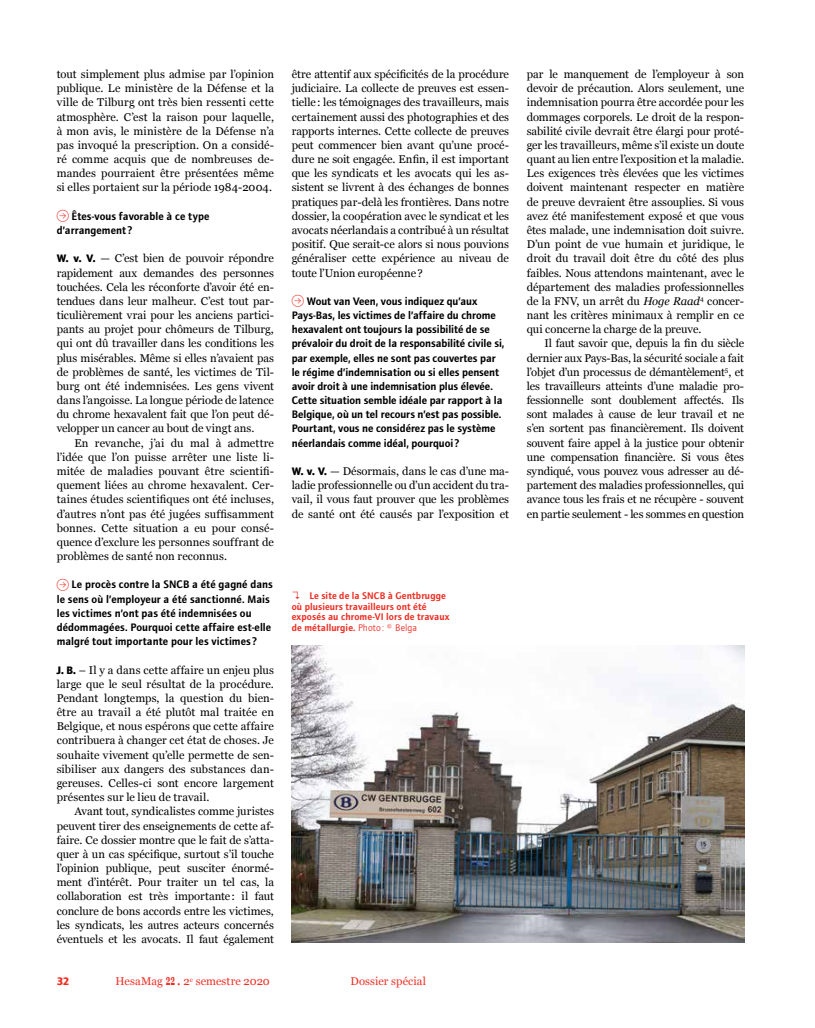
<style>
.page{position:relative;width:815px;height:1028px;background:#fff}
.page>*{position:absolute;margin:0;border:0;box-sizing:border-box;transform-origin:0 0}
.t1{font:11.25px/14.1px "Georgia";letter-spacing:-.005em;color:#000;text-align:justify}
.t2{font:11.25px/14.1px "etui Foundry Journal Demi";color:#000}
.t3{font:11.25px "Georgia";letter-spacing:.01em;color:#ee2e24}
.t4{font:11.25px "etui Foundry Journal bold";color:#ee2e24}
.t5{font:10px/10.6px "etui Foundry Journal Demi";letter-spacing:.01em;color:#ee2e24}
.t6{font:6.5px "Georgia";color:#ee2e24}
.s1{font-family:"Inter";font-weight:300;font-size:8.75px;color:#ee2e24}
.s2{font-family:"etui Foundry Journal bold"}
.s3{font-family:"Inter";font-weight:300}
.s4{font-family:"etui Foundry Journal book"}
.s5{font-weight:700;font-size:14.88px}
.s6{font-size:15px}
.s7{font-style:italic}
</style>
<div class="page">
<img style="left:292px;top:645px;width:452px;height:298px">
<p class="t1" style="left:57px;top:67px;width:219px">tout simplement plus admise par l’opinion publique. Le ministère de la Défense et la ville de Tilburg ont très bien ressenti cette atmosphère. C’est la raison pour laquelle, à mon avis, le ministère de la Défense n’a pas invoqué la prescription. On a considé&shy;ré comme acquis que de nombreuses de&shy;mandes pourraient être présentées même si elles portaient sur la période 1984-2004.</p>
<p class="t2" style="left:57px;top:209px;width:154px"><span class="s1">→⃝</span> Êtes-vous favorable à ce type d’arrangement ?</p>
<p class="t1" style="left:57px;top:251px;width:219px"><span class="s2">W. v. V.</span> — C’est bien de pouvoir répondre rapidement aux demandes des personnes touchées. Cela les réconforte d’avoir été en&shy;tendues dans leur malheur. C’est tout par&shy;ticulièrement vrai pour les anciens partici&shy;pants au projet pour chômeurs de Tilburg, qui ont dû travailler dans les conditions les plus misérables. Même si elles n’avaient pas de problèmes de santé, les victimes de Til&shy;burg ont été indemnisées. Les gens vivent dans l’angoisse. La longue période de latence du chrome hexavalent fait que l’on peut dé&shy;velopper un cancer au bout de vingt ans.</p>
<p class="t1" style="left:57px;top:436px;width:219px;text-indent:18px">En revanche, j’ai du mal à admettre l’idée que l’on puisse arrêter une liste li&shy;mitée de maladies pouvant être scientifi&shy;quement liées au chrome hexavalent. Cer&shy;taines études scientifiques ont été incluses, d’autres n’ont pas été jugées suffisamment bonnes. Cette situation a eu pour consé&shy;quence d’exclure les personnes souffrant de problèmes de santé non reconnus.</p>
<p class="t2" style="left:57px;top:577px;width:218px"><span class="s1">→⃝</span> Le procès contre la SNCB a été gagné dans le sens où l’employeur a été sanctionné. Mais les victimes n’ont pas été indemnisées ou dédommagées. Pourquoi cette affaire est-elle malgré tout importante pour les victimes ?</p>
<p class="t1" style="left:57px;top:662px;width:219px"><span class="s2">J. B.</span> – Il y a dans cette affaire un enjeu plus large que le seul résultat de la procédure.<br>Pendant longtemps, la question du bien&shy;être au travail a été plutôt mal traitée en Belgique, et nous espérons que cette affaire contribuera à changer cet état de choses. Je souhaite vivement qu’elle permette de sen&shy;sibiliser aux dangers des substances dan&shy;gereuses. Celles-ci sont encore largement présentes sur le lieu de travail.</p>
<p class="t1" style="left:57px;top:804px;width:219px;text-indent:18px">Avant tout, syndicalistes comme juristes peuvent tirer des enseignements de cette af&shy;faire. Ce dossier montre que le fait de s’atta&shy;quer à un cas spécifique, surtout s’il touche l’opinion publique, peut susciter énormé&shy;ment d’intérêt. Pour traiter un tel cas, la collaboration est très importante: il faut conclure de bons accords entre les victimes, les syndicats, les autres acteurs concernés éventuels et les avocats. Il faut également</p>
<p class="t1" style="left:292px;top:67px;width:219px">être attentif aux spécificités de la procédure judiciaire. La collecte de preuves est essen&shy;tielle: les témoignages des travailleurs, mais certainement aussi des photographies et des rapports internes. Cette collecte de preuves peut commencer bien avant qu’une procé&shy;dure ne soit engagée. Enfin, il est important que les syndicats et les avocats qui les as&shy;sistent se livrent à des échanges de bonnes pratiques par-delà les frontières. Dans notre dossier, la coopération avec le syndicat et les avocats néerlandais a contribué à un résultat positif. Que serait-ce alors si nous pouvions généraliser cette expérience au niveau de toute l’Union européenne?</p>
<p class="t2" style="left:292px;top:294px;width:214px"><span class="s1">→⃝</span> Wout van Veen, vous indiquez qu’aux Pays-Bas, les victimes de l’affaire du chrome hexavalent ont toujours la possibilité de se prévaloir du droit de la responsabilité civile si, par exemple, elles ne sont pas couvertes par le régime d’indemnisation ou si elles pensent avoir droit à une indemnisation plus élevée.<br>Cette situation semble idéale par rapport à la Belgique, où un tel recours n’est pas possible.<br>Pourtant, vous ne considérez pas le système néerlandais comme idéal, pourquoi?</p>
<p class="t1" style="left:292px;top:464px;width:219px"><span class="s2">W. v. V.</span> — Désormais, dans le cas d’une ma&shy;ladie professionnelle ou d’un accident du tra&shy;vail, il vous faut prouver que les problèmes de santé ont été causés par l’exposition et</p>
<p class="t5" style="left:292px;top:590px;width:159px"><span class="s3">↴</span> Le site de la SNCB à Gentbrugge où plusieurs travailleurs ont été exposés au chrome-VI lors de travaux de métallurgie. <span class="s4">Photo : © Belga</span></p>
<p class="t3" style="left:115px;top:975px;width:76px">HesaMag <span class="s5">22</span> <span class="s6">.</span> 2</p>
<p class="t3" style="left:350px;top:975px;width:77px">Dossier spécial</p>
<p class="t4" style="left:57px;top:975px;width:14px">32</p>
<p class="t3" style="left:196px;top:975px;width:76px">semestre 2020</p>
<p class="t6" style="left:190px;top:975px;width:5px">e</p>
<p class="t1" style="left:527px;top:67px;width:219px">par le manquement de l’employeur à son devoir de précaution. Alors seulement, une indemnisation pourra être accordée pour les dommages corporels. Le droit de la respon&shy;sabilité civile devrait être élargi pour proté&shy;ger les travailleurs, même s’il existe un doute quant au lien entre l’exposition et la maladie.<br>Les exigences très élevées que les victimes doivent maintenant respecter en matière de preuve devraient être assouplies. Si vous avez été manifestement exposé et que vous êtes malade, une indemnisation doit suivre.<br>D’un point de vue humain et juridique, le droit du travail doit être du côté des plus faibles. Nous attendons maintenant, avec le département des maladies professionnelles de la FNV, un arrêt du <span class="s7">Hoge Raad</span><sup>4</sup> concer&shy;nant les critères minimaux à remplir en ce qui concerne la charge de la preuve.</p>
<p class="t1" style="left:527px;top:336px;width:219px;text-indent:18px">Il faut savoir que, depuis la fin du siècle dernier aux Pays-Bas, la sécurité sociale a fait l’objet d’un processus de démantèlement<sup>5</sup>, et les travailleurs atteints d’une maladie pro&shy;fessionnelle sont doublement affectés. Ils sont malades à cause de leur travail et ne s’en sortent pas financièrement. Ils doivent souvent faire appel à la justice pour obtenir une compensation financière. Si vous êtes syndiqué, vous pouvez vous adresser au dé&shy;partement des maladies professionnelles, qui avance tous les frais et ne récupère - souvent en partie seulement - les sommes en question</p>
</div>
